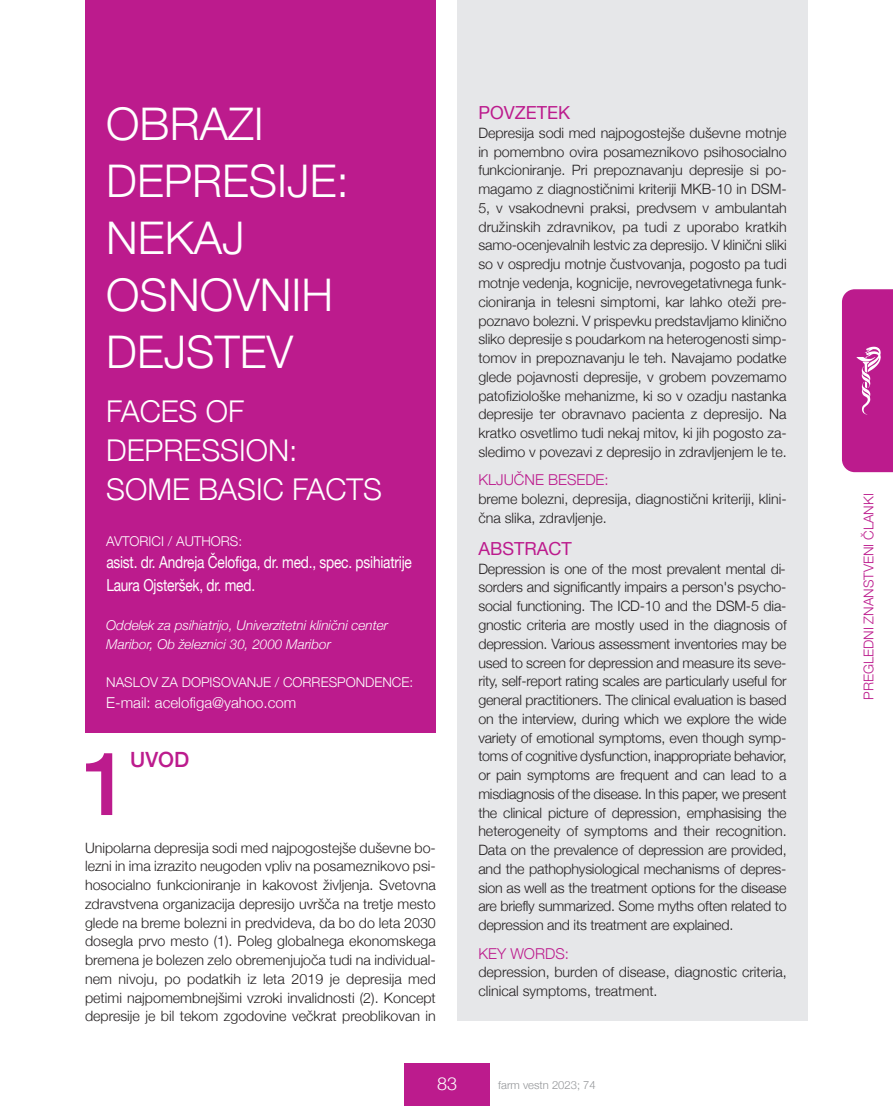
<style>
.page{position:relative;width:893px;height:1106px;background:#fff}
.page>*{position:absolute;margin:0;border:0;box-sizing:border-box;transform-origin:0 0}
.t1{font:500 88.2px "Helvetica Neue";color:#bc1b8d}
.t2{font:300 45px/57px "Helvetica Neue";color:#fff}
.t3{font:300 30px/39px "Helvetica Neue";color:#fff}
.t4{font:500 21px "Helvetica Neue";color:#bc1b8d}
.t5{font:18px "Helvetica Neue";color:#bc1b8d}
.t6{font:300 18px "Helvetica Neue";color:#fff}
.t7{font:16.5px/23.1px "Helvetica Neue";letter-spacing:-.015em;color:#fff;scale:.83 1}
.t8{font:300 15px "Helvetica Neue";color:#fff}
.t9{font:300 15px "Helvetica Neue";color:#bc1b8d}
.t10{font:300 14.25px/18.8px "Helvetica Neue";color:#231f20;text-align:justify}
.t11{font:italic 300 13.5px/18.9px "Helvetica Neue";color:#fff}
.t12{font:300 13.5px "Helvetica Neue";color:#fff}
.t13{font:300 13.5px "Helvetica Neue";color:#bc1b8d}
.t14{font:300 11.25px "Helvetica Neue";color:#939598}
</style>
<div class="page">
<div style="left:405px;top:1063px;width:85px;height:43px;background:#bc1b8d"></div>
<svg style="left:842px;top:289px;width:51px;height:183px;background:#bf2692"></svg>
<div style="left:85px;top:0;width:351px;height:732px;background:#bc1b8d"></div>
<div style="left:457px;top:0;width:351px;height:1020px;background:#e6e7e9"></div>
<h2 class="t2" style="left:106px;top:95px;width:244px">OBRAZI<br>DEPRESIJE:<br>NEKAJ<br>OSNOVNIh<br>DEJSTEV</h2>
<h3 class="t3" style="left:106px;top:391px;width:277px">FACES OF<br>DEPRESSION:<br>SOME BASIC FACTS</h3>
<p class="t12" style="left:106px;top:533px;width:137px">AVTORICI / AUThORS:</p>
<p class="t7" style="left:106px;top:550px;width:370px">asist. dr. Andreja Čelofiga, dr. med., spec. psihiatrije<br>Laura Ojsteršek, dr. med.</p>
<p class="t11" style="left:106px;top:615px;width:283px">Oddelek za psihiatrijo, Univerzitetni klinični center<br>Maribor, Ob železnici 30, 2000 Maribor</p>
<p class="t12" style="left:106px;top:674px;width:308px">NASLOV ZA DOPISOVANJE / CORRESPONDENCE:</p>
<p class="t8" style="left:106px;top:693px;width:192px">E-mail: acelofiga@yahoo.com</p>
<h1 class="t1" style="left:81px;top:729px;width:51px">1</h1>
<h3 class="t4" style="left:130px;top:746px;width:61px">Uvod</h3>
<p class="t10" style="left:85px;top:837px;width:352px">Unipolarna depresija sodi med najpogostejše duševne bo&shy;lezni in ima izrazito neugoden vpliv na posameznikovo psi&shy;hosocialno funkcioniranje in kakovost življenja. Svetovna zdravstvena organizacija depresijo uvršča na tretje mesto glede na breme bolezni in predvideva, da bo do leta 2030 dosegla prvo mesto (1). Poleg globalnega ekonomskega bremena je bolezen zelo obremenjujoča tudi na individual&shy;nem nivoju, po podatkih iz leta 2019 je depresija med petimi najpomembnejšimi vzroki invalidnosti (2). Koncept depresije je bil tekom zgodovine večkrat preoblikovan in</p>
<p class="t5" style="left:478px;top:102px;width:93px">POVZETEK</p>
<p class="t10" style="left:478px;top:123px;width:310px">Depresija sodi med najpogostejše duševne motnje in pomembno ovira posameznikovo psihosocialno funkcioniranje. Pri prepoznavanju depresije si po&shy;magamo z diagnostičnimi kriteriji MKB-10 in DSM-5, v vsakodnevni praksi, predvsem v ambulantah družinskih zdravnikov, pa tudi z uporabo kratkih samo-ocenjevalnih lestvic za depresijo. V klinični sliki so v ospredju motnje čustvovanja, pogosto pa tudi motnje vedenja, kognicije, nevrovegetativnega funk&shy;cioniranja in telesni simptomi, kar lahko oteži pre&shy;poznavo bolezni. V prispevku predstavljamo klinično sliko depresije s poudarkom na heterogenosti simp&shy;tomov in prepoznavanju le teh. Navajamo podatke glede pojavnosti depresije, v grobem povzemamo patofiziološke mehanizme, ki so v ozadju nastanka depresije ter obravnavo pacienta z depresijo. Na kratko osvetlimo tudi nekaj mitov, ki jih pogosto za&shy;sledimo v povezavi z depresijo in zdravljenjem le te.</p>
<p class="t9" style="left:478px;top:471px;width:132px">KLJUČNE BESEDE:</p>
<p class="t10" style="left:478px;top:489px;width:310px">breme bolezni, depresija, diagnostični kriteriji, klini&shy;čna slika, zdravljenje.</p>
<p class="t5" style="left:478px;top:538px;width:95px">ABSTRACT</p>
<p class="t10" style="left:478px;top:559px;width:310px">Depression is one of the most prevalent mental di&shy;sorders and significantly impairs a person's psycho&shy;social functioning. The ICD-10 and the DSM-5 dia&shy;gnostic criteria are mostly used in the diagnosis of depression. Various assessment inventories may be used to screen for depression and measure its seve&shy;rity, self-report rating scales are particularly useful for general practitioners. The clinical evaluation is based on the interview, during which we explore the wide variety of emotional symptoms, even though symp&shy;toms of cognitive dysfunction, inappropriate behavior, or pain symptoms are frequent and can lead to a misdiagnosis of the disease. In this paper, we present the clinical picture of depression, emphasising the heterogeneity of symptoms and their recognition.<br>Data on the prevalence of depression are provided, and the pathophysiological mechanisms of depres&shy;sion as well as the treatment options for the disease are briefly summarized. Some myths often related to depression and its treatment are explained.</p>
<p class="t9" style="left:478px;top:944px;width:92px">KEY WORDS:</p>
<p class="t10" style="left:478px;top:962px;width:310px">depression, burden of disease, diagnostic criteria, clinical symptoms, treatment.</p>
<p class="t6" style="left:437px;top:1072px;width:22px">83</p>
<p class="t14" style="left:498px;top:1078px;width:99px">farm vestn 2023; 74</p>
<p class="t13" style="left:860px;top:700px;width:208px;rotate:-90deg">PREGLEDNI ZNANSTVENI ČLANKI</p>
</div>
